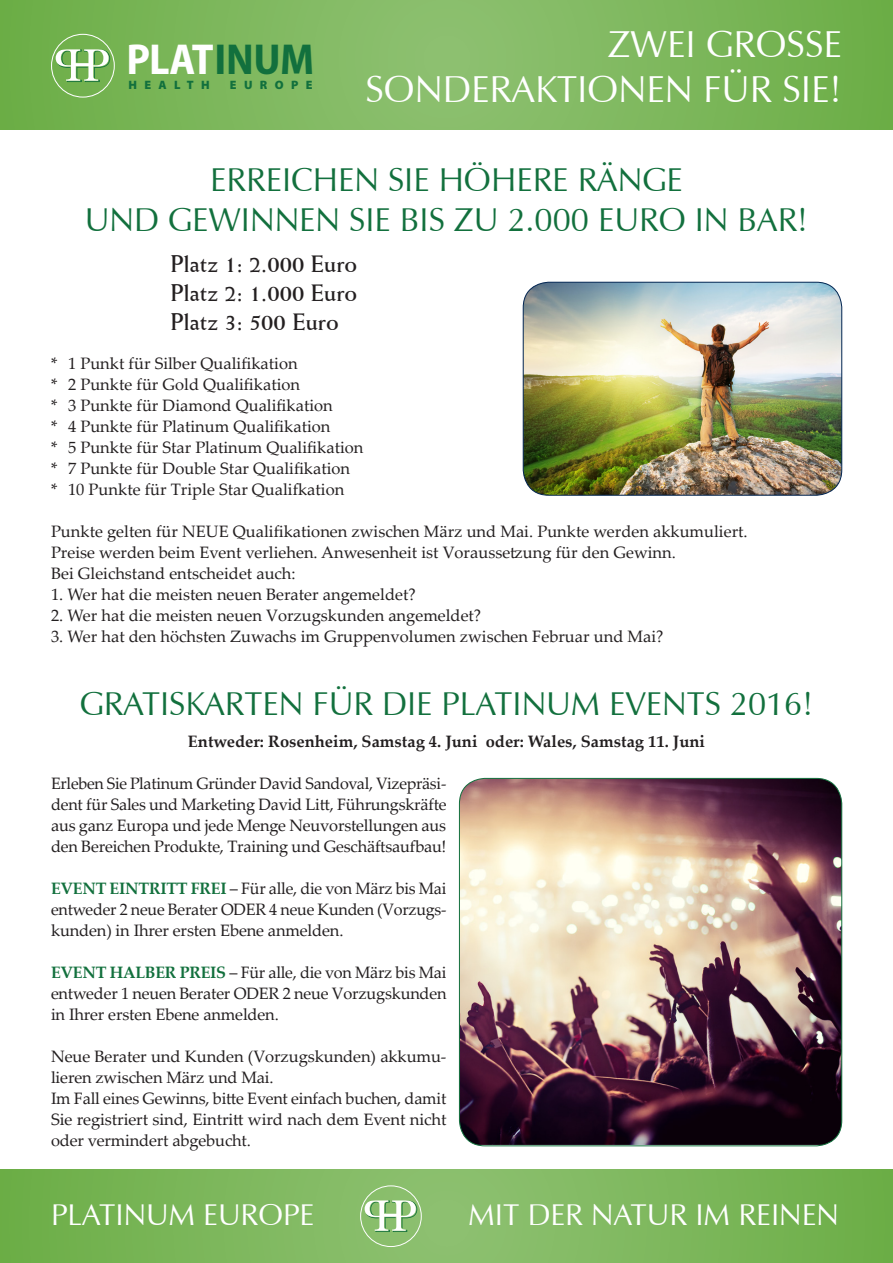
<style>
.page{position:relative;width:893px;height:1263px;background:#fff}
.page>*{position:absolute;margin:0;border:0;box-sizing:border-box;transform-origin:0 0}
.Logo_gr{font:700 semi-condensed 43.5px "Myriad Pro";letter-spacing:-.01em;color:#fff}
.Titel_weiß{font:37.5px/45px "Zapf Humanist 601 BT";color:#fff;text-align:right}
.Überschrift_Grün{font:33px/39.6px "Zapf Humanist 601 BT";color:#12703d;text-align:center}
.Überschrift_Grün_18p{font:33px "Zapf Humanist 601 BT";color:#12703d}
.Titel_weiß-2{font:30px "Zapf Humanist 601 BT";color:#fff}
.Überschrift_1{font:700 24px "Weiss BT";color:#231f20}
.Normal_Erster_Absatz{font:16.5px/21px "Palatino Linotype";color:#231f20;text-align:justify}
.Normal_Erster_Absatz-2{font:700 16.5px "Palatino Linotype";color:#231f20}
.Logo_kl{font:900 12.15px "Myriad Pro";letter-spacing:.61em;color:#12703d}
.s1{color:#12703d}
.s2{font-weight:700;color:#12703d}
</style>
<div class="page">
<svg style="left:0;top:1169px;width:893px;height:94px;background:#7cb65b"></svg>
<svg style="left:360px;top:1185px;width:62px;height:62px;background:#9cc886"></svg>
<svg style="left:0;top:0;width:893px;height:130px;background:#7db75c"></svg>
<svg style="left:51px;top:34px;width:64px;height:64px;background:#89bd6f"></svg>
<img style="left:523px;top:282px;width:319px;height:213px">
<div style="left:523px;top:282px;width:319px;height:213px;border:1px solid #002451;border-radius:26px"></div>
<img style="left:459px;top:778px;width:383px;height:367px">
<p class="Logo_gr" style="left:126px;top:35px;width:189px">PLAT<span class="s1">INUM</span></p>
<p class="Logo_kl" style="left:128px;top:78px;width:83px">HEALTH</p>
<p class="Logo_kl" style="left:230px;top:78px;width:84px">EUROPE</p>
<p class="Titel_weiß" style="left:366px;top:22px;width:478px">ZWEI GROSSE<br>SONDERAKTIONEN FÜR SIE!</p>
<p class="Überschrift_Grün" style="left:85px;top:160px;width:725px">ERREICHEN SIE HÖHERE RÄNGE<br>UND GEWINNEN SIE BIS ZU 2.000 EURO IN BAR!</p>
<p class="Überschrift_1" style="left:170px;top:249px;width:189px">Platz 1: 2.000 Euro</p>
<p class="Überschrift_1" style="left:170px;top:278px;width:189px">Platz 2: 1.000 Euro</p>
<p class="Überschrift_1" style="left:170px;top:307px;width:170px">Platz 3: 500 Euro</p>
<p class="Normal_Erster_Absatz" style="left:51px;top:352px;width:248px">* 1 Punkt für Silber Qualifikation</p>
<p class="Normal_Erster_Absatz" style="left:51px;top:373px;width:251px">* 2 Punkte für Gold Qualifikation</p>
<p class="Normal_Erster_Absatz" style="left:51px;top:394px;width:283px">* 3 Punkte für Diamond Qualifikation</p>
<p class="Normal_Erster_Absatz" style="left:51px;top:415px;width:281px">* 4 Punkte für Platinum Qualifikation</p>
<p class="Normal_Erster_Absatz" style="left:51px;top:436px;width:314px">* 5 Punkte für Star Platinum Qualifikation</p>
<p class="Normal_Erster_Absatz" style="left:51px;top:457px;width:301px">* 7 Punkte für Double Star Qualifikation</p>
<p class="Normal_Erster_Absatz" style="left:51px;top:478px;width:295px">* 10 Punkte für Triple Star Qualifkation</p>
<p class="Normal_Erster_Absatz" style="left:51px;top:520px;width:698px">Punkte gelten für NEUE Qualifikationen zwischen März und Mai. Punkte werden akkumuliert.</p>
<p class="Normal_Erster_Absatz" style="left:51px;top:541px;width:626px">Preise werden beim Event verliehen. Anwesenheit ist Voraussetzung für den Gewinn.</p>
<p class="Normal_Erster_Absatz" style="left:51px;top:562px;width:246px">Bei Gleichstand entscheidet auch:</p>
<p class="Normal_Erster_Absatz" style="left:51px;top:583px;width:366px">1. Wer hat die meisten neuen Berater angemeldet?</p>
<p class="Normal_Erster_Absatz" style="left:51px;top:604px;width:432px">2. Wer hat die meisten neuen Vorzugskunden angemeldet?</p>
<p class="Normal_Erster_Absatz" style="left:51px;top:625px;width:614px">3. Wer hat den höchsten Zuwachs im Gruppenvolumen zwischen Februar und Mai?</p>
<p class="Überschrift_Grün_18p" style="left:80px;top:684px;width:735px">GRATISKARTEN FÜR DIE PLATINUM EVENTS 2016!</p>
<p class="Normal_Erster_Absatz-2" style="left:188px;top:730px;width:519px">Entweder: Rosenheim, Samstag 4. Juni oder: Wales, Samstag 11. Juni</p>
<p class="Normal_Erster_Absatz" style="left:51px;top:772px;width:397px">Erleben Sie Platinum Gründer David Sandoval, Vizepräsi&shy;dent für Sales und Marketing David Litt, Führungskräfte aus ganz Europa und jede Menge Neuvorstellungen aus den Bereichen Produkte, Training und Geschäftsaufbau!</p>
<p class="Normal_Erster_Absatz" style="left:51px;top:877px;width:397px"><span class="s2">EVENT EINTRITT FREI</span> – Für alle, die von März bis Mai entweder 2 neue Berater ODER 4 neue Kunden (Vorzugs&shy;kunden) in Ihrer ersten Ebene anmelden.</p>
<p class="Normal_Erster_Absatz" style="left:51px;top:961px;width:397px"><span class="s2">EVENT HALBER PREIS</span> – Für alle, die von März bis Mai entweder 1 neuen Berater ODER 2 neue Vorzugskunden in Ihrer ersten Ebene anmelden.</p>
<p class="Normal_Erster_Absatz" style="left:51px;top:1045px;width:397px">Neue Berater und Kunden (Vorzugskunden) akkumu&shy;lieren zwischen März und Mai.</p>
<p class="Normal_Erster_Absatz" style="left:51px;top:1087px;width:397px">Im Fall eines Gewinns, bitte Event einfach buchen, damit Sie registriert sind, Eintritt wird nach dem Event nicht oder vermindert abgebucht.</p>
<p class="Titel_weiß-2" style="left:51px;top:1196px;width:265px">PLATINUM EUROPE</p>
<p class="Titel_weiß-2" style="left:469px;top:1196px;width:372px">MIT DER NATUR IM REINEN</p>
</div>
